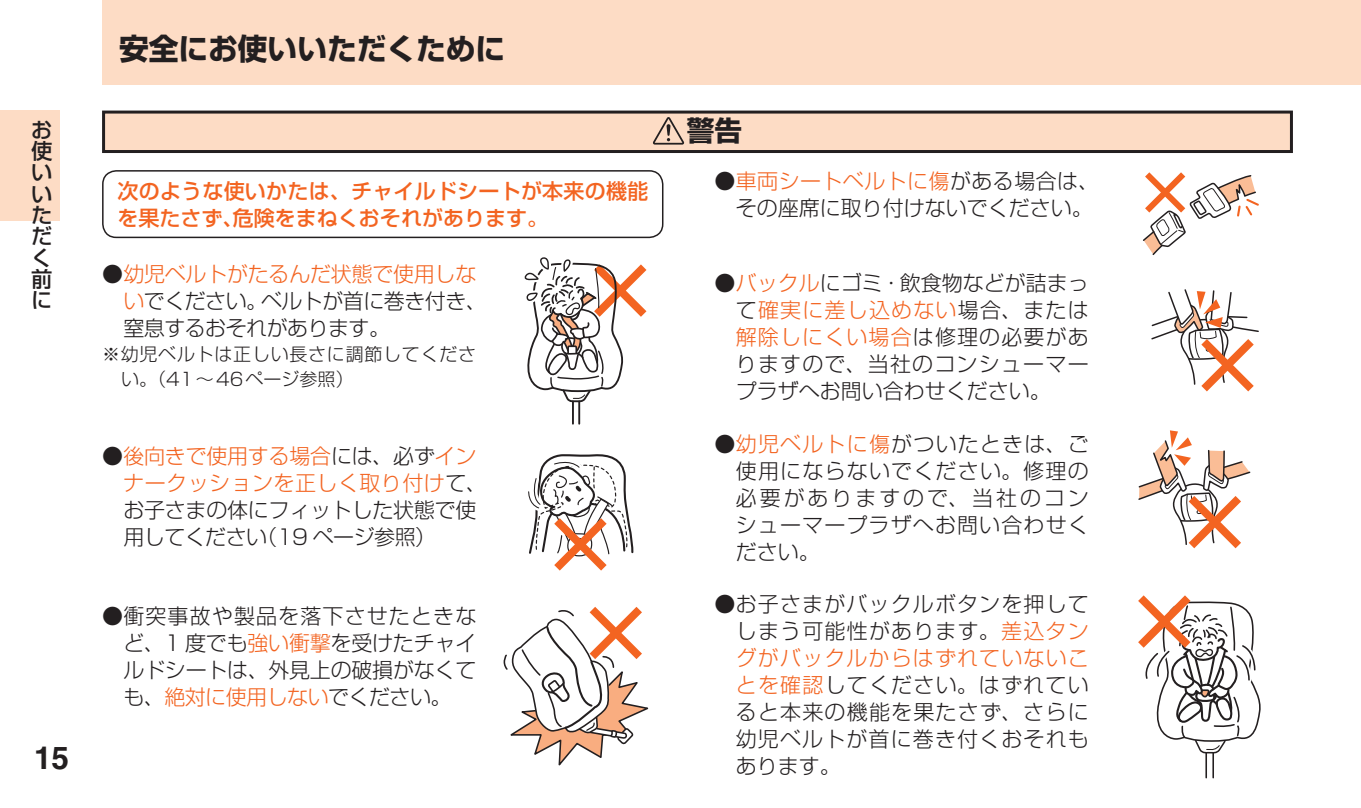
<style>
.page{position:relative;width:1361px;height:808px;background:#fff}
.page>*{position:absolute;margin:0;border:0;box-sizing:border-box;transform-origin:0 0}
.t1{font:700 31.5px "Helvetica LT Std";color:#231f20}
.t2{font:700 29.7px "Shin Go Pro";color:#231f20}
.t3{font:700 27.6px "Shin Go Pro";color:#231f20}
.t4{font:500 21.3px/21.3px "Shin Go Pro";color:#231f20}
.t5{font:300 21px/27px "Shin Go Pro";color:#231f20;text-align:justify}
.t6{font:300 21px/27px "Shin Go Pro";letter-spacing:-.025em;color:#231f20}
.t7{font:500 21px/27.6px "Shin Go Pro";letter-spacing:.01em;color:#f36421}
.t8{font:300 18px/25.5px "Shin Go Pro";letter-spacing:.04em;color:#231f20}
.s1{color:#f36421}
</style>
<div class="page">
<div style="left:0;top:111px;width:60px;height:110px;background:#fddcc5"></div>
<div style="left:102px;top:0;width:1259px;height:85px;background:#fddcc5"></div>
<div style="left:104px;top:112px;width:1187px;height:39px;background:#fddcc5"></div>
<div style="left:102px;top:111px;width:1191px;height:42px;border:3px solid #231f20"></div>
<svg style="left:653px;top:117px;width:31px;height:28px"></svg>
<div style="left:102px;top:170px;width:561px;height:68px;border:2px solid #231f20;border-radius:14px"></div>
<hr style="left:572px;top:401px;width:2px;height:23px;background:#231f20">
<hr style="left:578px;top:401px;width:2px;height:23px;background:#231f20">
<svg style="left:524px;top:257px;width:122px;height:146px"></svg>
<svg style="left:528px;top:454px;width:105px;height:117px"></svg>
<svg style="left:503px;top:607px;width:145px;height:158px"></svg>
<svg style="left:1143px;top:172px;width:116px;height:83px"></svg>
<svg style="left:1151px;top:289px;width:108px;height:102px"></svg>
<svg style="left:1138px;top:430px;width:112px;height:118px"></svg>
<hr style="left:1205px;top:753px;width:2px;height:25px;background:#231f20">
<hr style="left:1212px;top:753px;width:2px;height:25px;background:#231f20">
<svg style="left:1138px;top:595px;width:122px;height:159px"></svg>
<p class="t4" style="left:31px;top:117px;width:22px">お使いいただく前に</p>
<h1 class="t1" style="left:34px;top:738px;width:17px">15</h1>
<h2 class="t2" style="left:119px;top:25px;width:388px">安全にお使いいただくために</h2>
<h3 class="t3" style="left:687px;top:109px;width:57px">警告</h3>
<p class="t7" style="left:117px;top:175px;width:532px">次のような使いかたは、チャイルドシートが本来の機能を果たさず、危険をまねくおそれがあります。</p>
<p class="t5" style="left:736px;top:165px;width:365px;text-indent:-21px">● <span class="s1">車両シートベルトに傷</span>がある場合は、その座席に取り付けないでください。</p>
<p class="t6" style="left:123px;top:258px;width:365px;text-indent:-21px">●<span class="s1">幼児ベルトがたるんだ状態で使用しない</span>でください。ベルトが首に巻き付き、窒息するおそれがあります。</p>
<p class="t8" style="left:121px;top:339px;width:356px;text-indent:-19px">※幼児ベルトは正しい長さに調節してください。（41〜 46ページ参照）</p>
<p class="t5" style="left:123px;top:440px;width:365px;text-align:left;text-indent:-21px">● <span class="s1">後向きで使用する場合</span>には、必ず<span class="s1">インナークッションを正しく取り付け</span>て、お子さまの体にフィットした状態で使用してください（19 ページ参照）</p>
<p class="t5" style="left:123px;top:600px;width:354px;text-indent:-21px">● 衝突事故や製品を落下させたときなど、1 度でも<span class="s1">強い衝撃</span>を受けたチャイルドシートは、外見上の破損がなくても、<span class="s1">絶対に使用しない</span>でください。</p>
<p class="t5" style="left:736px;top:267px;width:354px;text-indent:-21px">● <span class="s1">バックル</span>にゴミ・飲食物などが詰まって<span class="s1">確実に差し込めない</span>場合、または<span class="s1">解除しにくい場合</span>は修理の必要がありますので、当社のコンシューマープラザへお問い合わせください。</p>
<p class="t5" style="left:736px;top:428px;width:354px;text-indent:-21px">● <span class="s1">幼児ベルトに傷</span>がついたときは、ご使用にならないでください。修理の必要がありますので、当社のコンシューマープラザへお問い合わせください。</p>
<p class="t5" style="left:736px;top:588px;width:354px;text-indent:-21px">● お子さまがバックルボタンを押してしまう可能性があります。<span class="s1">差込タングがバックルからはずれていないことを確認</span>してください。はずれていると本来の機能を果たさず、さらに幼児ベルトが首に巻き付くおそれもあります。</p>
</div>
